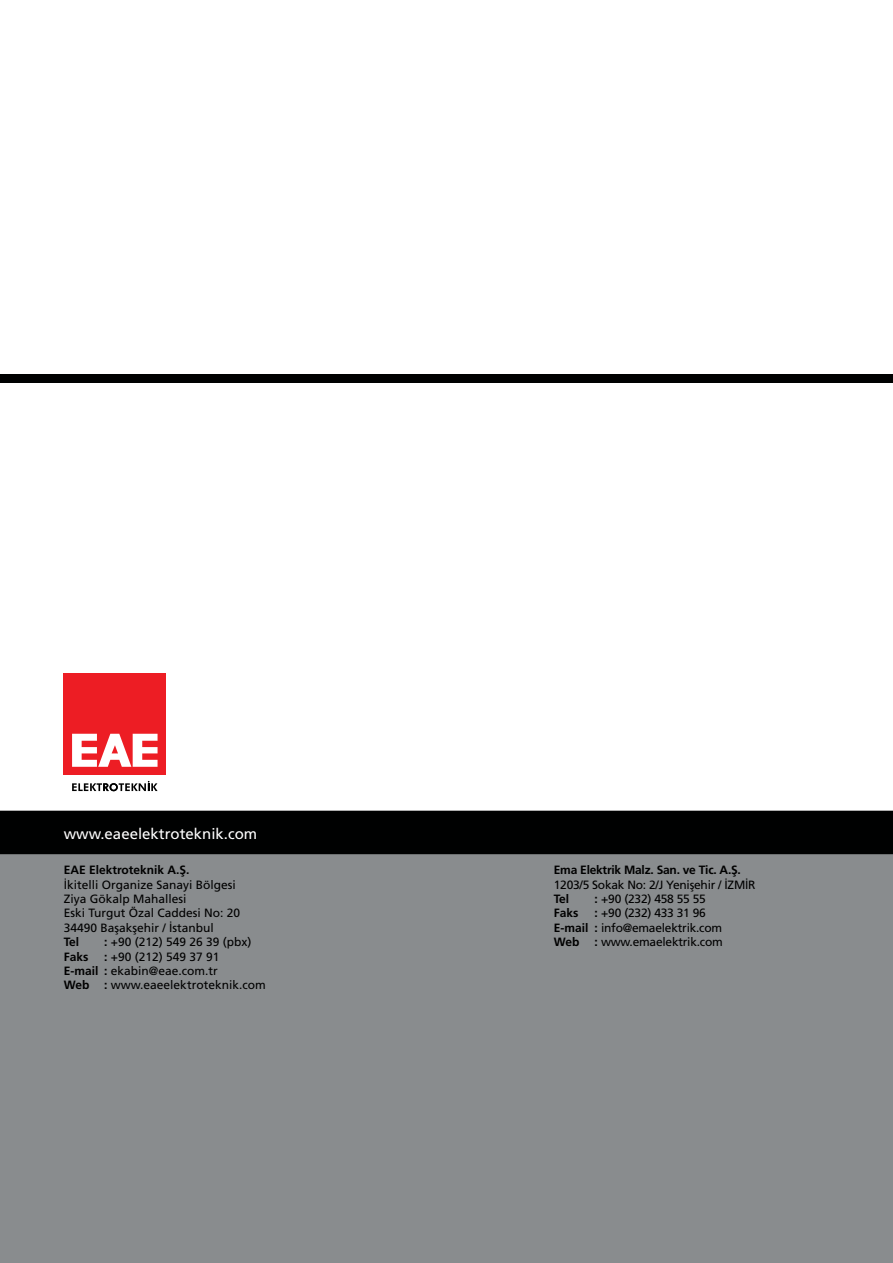
<style>
.page{position:relative;width:893px;height:1263px;background:#fff}
.page>*{position:absolute;margin:0;border:0;box-sizing:border-box;transform-origin:0 0}
.t1{font:15px "Frutiger LT Std";color:#fff}
.t2{font:12px/14.4px "Frutiger LT Std";color:#000}
.t3{font:12px/14.4px "Frutiger LT Std";letter-spacing:-.02em;color:#000}
.t4{font:700 12px "Frutiger LT Std";color:#000}
.t5{font:700 12px "Frutiger LT Std";letter-spacing:-.02em;color:#000}
.s1{font-weight:700}
</style>
<div class="page">
<div style="left:0;top:374px;width:893px;height:8px;background:#000101"></div>
<div style="left:0;top:852px;width:893px;height:411px;background:#898c8e"></div>
<div style="left:0;top:811px;width:893px;height:43px;background:#000101"></div>
<div style="left:64px;top:673px;width:102px;height:102px;background:#ed1d24"></div>
<svg style="left:72px;top:734px;width:86px;height:33px"></svg>
<svg style="left:72px;top:781px;width:86px;height:10px"></svg>
<p class="t1" style="left:64px;top:824px;width:195px">www.eaeelektroteknik.com</p>
<p class="t4" style="left:64px;top:863px;width:127px">EAE Elektroteknik A.Ş.</p>
<p class="t2" style="left:64px;top:877px;width:178px">İkitelli Organize Sanayi Bölgesi<br>Ziya Gökalp Mahallesi<br>Eski Turgut Özal Caddesi No: 20<br>34490 Başakşehir / İstanbul</p>
<p class="t4" style="left:64px;top:935px;width:17px">Tel</p>
<p class="t2" style="left:104px;top:935px;width:149px"><span class="s1">:</span> +90 (212) 549 26 39 (pbx)</p>
<p class="t4" style="left:64px;top:949px;width:26px">Faks</p>
<p class="t2" style="left:64px;top:949px;width:203px;text-indent:40px"><span class="s1">:</span> +90 (212) 549 37 91<br><span class="s1">E-mail :</span> ekabin@eae.com.tr<br><span class="s1">Web :</span> www.eaeelektroteknik.com</p>
<p class="t5" style="left:554px;top:863px;width:189px">Ema Elektrik Malz. San. ve Tic. A.Ş.</p>
<p class="t3" style="left:554px;top:877px;width:203px">1203/5 Sokak No: 2/J Yenişehir / İZMİR</p>
<p class="t4" style="left:554px;top:892px;width:17px">Tel</p>
<p class="t3" style="left:594px;top:892px;width:113px"><span class="s1">:</span> +90 (232) 458 55 55</p>
<p class="t4" style="left:554px;top:906px;width:26px">Faks</p>
<p class="t3" style="left:554px;top:906px;width:170px;text-indent:40px"><span class="s1">:</span> +90 (232) 433 31 96<br><span class="s1">E-mail :</span> info@emaelektrik.com<br><span class="s1">Web :</span> www.emaelektrik.com</p>
</div>
